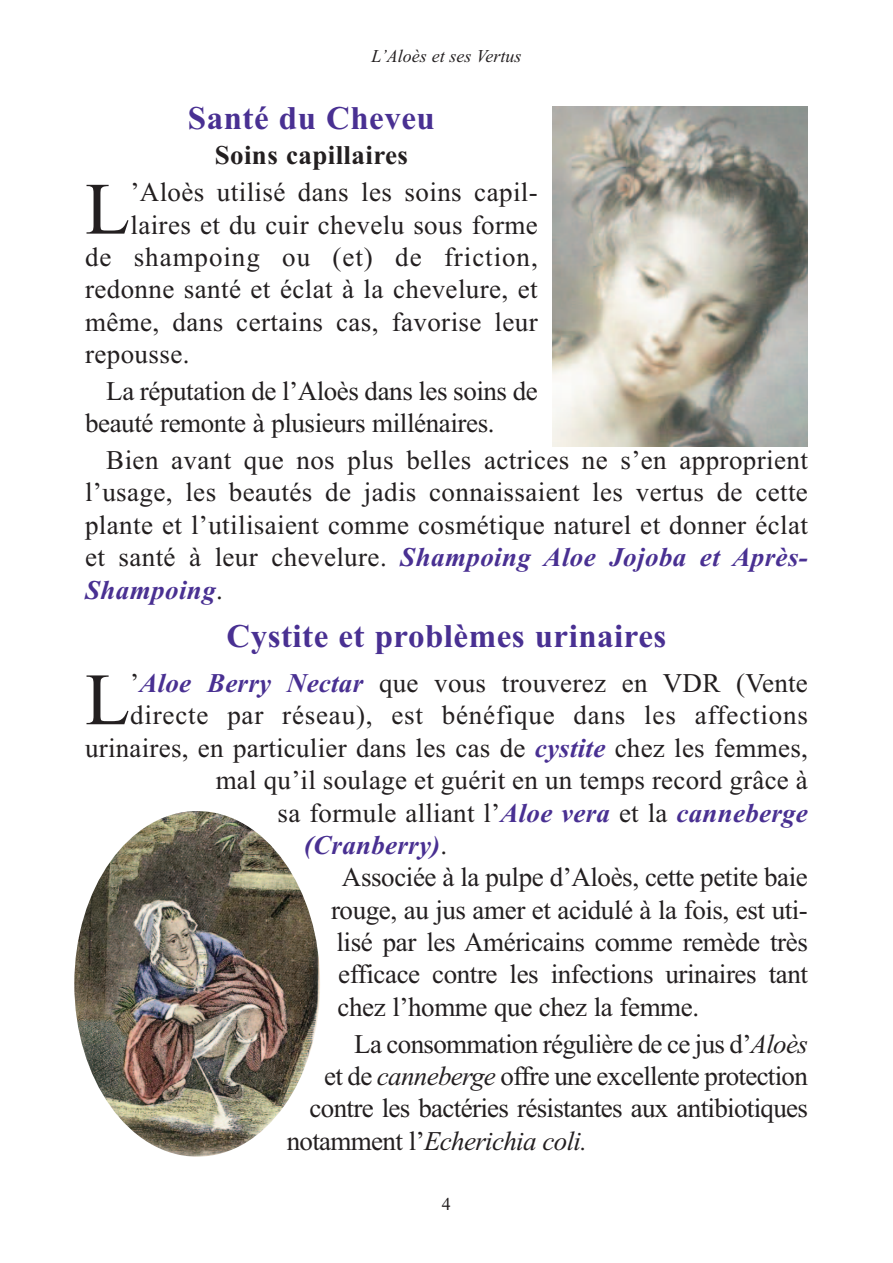
<style>
.page{position:relative;width:893px;height:1263px;background:#fff}
.page>*{position:absolute;margin:0;border:0;box-sizing:border-box;transform-origin:0 0}
.t1{font:73.65px "Times New Roman";color:#231f20}
.t2{font:700 33px "Times New Roman";letter-spacing:.015em;color:#493092}
.t3{font:27px/32.4px "Times New Roman";letter-spacing:.01em;color:#231f20;text-align:justify}
.t4{font:27px/32.4px "Times New Roman";letter-spacing:-.015em;color:#231f20}
.t5{font:27px "Times New Roman";letter-spacing:-.025em;color:#231f20}
.t6{font:27px "Times New Roman";letter-spacing:.03em;color:#231f20}
.t7{font:27px "Times New Roman";letter-spacing:.035em;color:#231f20}
.t8{font:italic 27px "Times New Roman";letter-spacing:-.025em;color:#231f20}
.t9{font:700 27px "Times New Roman";letter-spacing:.015em;color:#231f20}
.t10{font:italic 700 27px "Times New Roman";letter-spacing:.01em;color:#493092}
.t11{font:italic 18px "Times New Roman";color:#231f20}
.t12{font:18px "Times New Roman";color:#231f20}
.s1{font-weight:700;font-style:italic;color:#493092}
.s2{font-weight:400;font-style:normal;color:#231f20}
.s3{font-style:italic}
.s4{font-style:normal}
</style>
<div class="page">
<img style="left:74px;top:811px;width:246px;height:346px;border-radius:50%">
<img style="left:553px;top:106px;width:255px;height:341px">
<p class="t11" style="left:371px;top:45px;width:152px">L’Aloès et ses Vertus</p>
<p class="t2" style="left:188px;top:98px;width:248px">Santé du Cheveu</p>
<p class="t9" style="left:215px;top:139px;width:195px">Soins capillaires</p>
<h1 class="t1" style="left:85px;top:165px;width:47px">L</h1>
<p class="t3" style="left:130px;top:176px;width:409px">’Aloès utilisé dans les soins capil-</p>
<p class="t3" style="left:130px;top:208px;width:409px">laires et du cuir chevelu sous forme</p>
<p class="t7" style="left:85px;top:241px;width:454px">de shampoing ou (et) de friction,</p>
<p class="t3" style="left:85px;top:273px;width:454px">redonne santé et éclat à la chevelure, et</p>
<p class="t3" style="left:85px;top:305px;width:454px">même, dans certains cas, favorise leur</p>
<p class="t3" style="left:85px;top:338px;width:106px">repousse.</p>
<p class="t4" style="left:85px;top:374px;width:454px;text-indent:21px">La réputation de l’Aloès dans les soins de beauté remonte à plusieurs millénaires.</p>
<p class="t3" style="left:85px;top:443px;width:724px;text-indent:21px">Bien avant que nos plus belles actrices ne s’en approprient l’usage, les beautés de jadis connaissaient les vertus de cette plante et l’utilisaient comme cosmétique naturel et donner éclat et santé à leur chevelure. <span class="s1">Shampoing Aloe Jojoba et Après-Shampoing</span>.</p>
<p class="t2" style="left:226px;top:617px;width:441px">Cystite et problèmes urinaires</p>
<h1 class="t1" style="left:85px;top:656px;width:47px">L</h1>
<p class="t3" style="left:130px;top:666px;width:679px">’<span class="s1">Aloe Berry Nectar</span> que vous trouverez en VDR (Vente</p>
<p class="t6" style="left:130px;top:699px;width:679px">directe par réseau), est bénéfique dans les affections</p>
<p class="t3" style="left:85px;top:731px;width:724px">urinaires, en particulier dans les cas de <span class="s1">cystite</span> chez les femmes,</p>
<p class="t3" style="left:216px;top:763px;width:594px">mal qu’il soulage et guérit en un temps record grâce à</p>
<p class="t3" style="left:278px;top:796px;width:532px">sa formule alliant l’<span class="s1">Aloe vera</span> et la <span class="s1">canneberge</span></p>
<p class="t10" style="left:304px;top:829px;width:145px">(Cranberry)<span class="s2">.</span></p>
<p class="t4" style="left:342px;top:861px;width:467px">Associée à la pulpe d’Aloès, cette petite baie</p>
<p class="t4" style="left:331px;top:893px;width:478px">rouge, au jus amer et acidulé à la fois, est uti-</p>
<p class="t4" style="left:337px;top:925px;width:473px">lisé par les Américains comme remède très</p>
<p class="t4" style="left:338px;top:958px;width:471px">efficace contre les infections urinaires tant</p>
<p class="t4" style="left:338px;top:990px;width:363px">chez l’homme que chez la femme.</p>
<p class="t5" style="left:354px;top:1027px;width:455px">La consommation régulière de ce jus d’<span class="s3">Aloès</span></p>
<p class="t5" style="left:324px;top:1060px;width:485px">et de <span class="s3">canneberge</span> offre une excellente protection</p>
<p class="t5" style="left:310px;top:1092px;width:500px">contre les bactéries résistantes aux antibiotiques</p>
<p class="t8" style="left:287px;top:1125px;width:302px"><span class="s4">notamment l’</span>Echerichia coli.</p>
<p class="t12" style="left:442px;top:1193px;width:10px">4</p>
</div>
